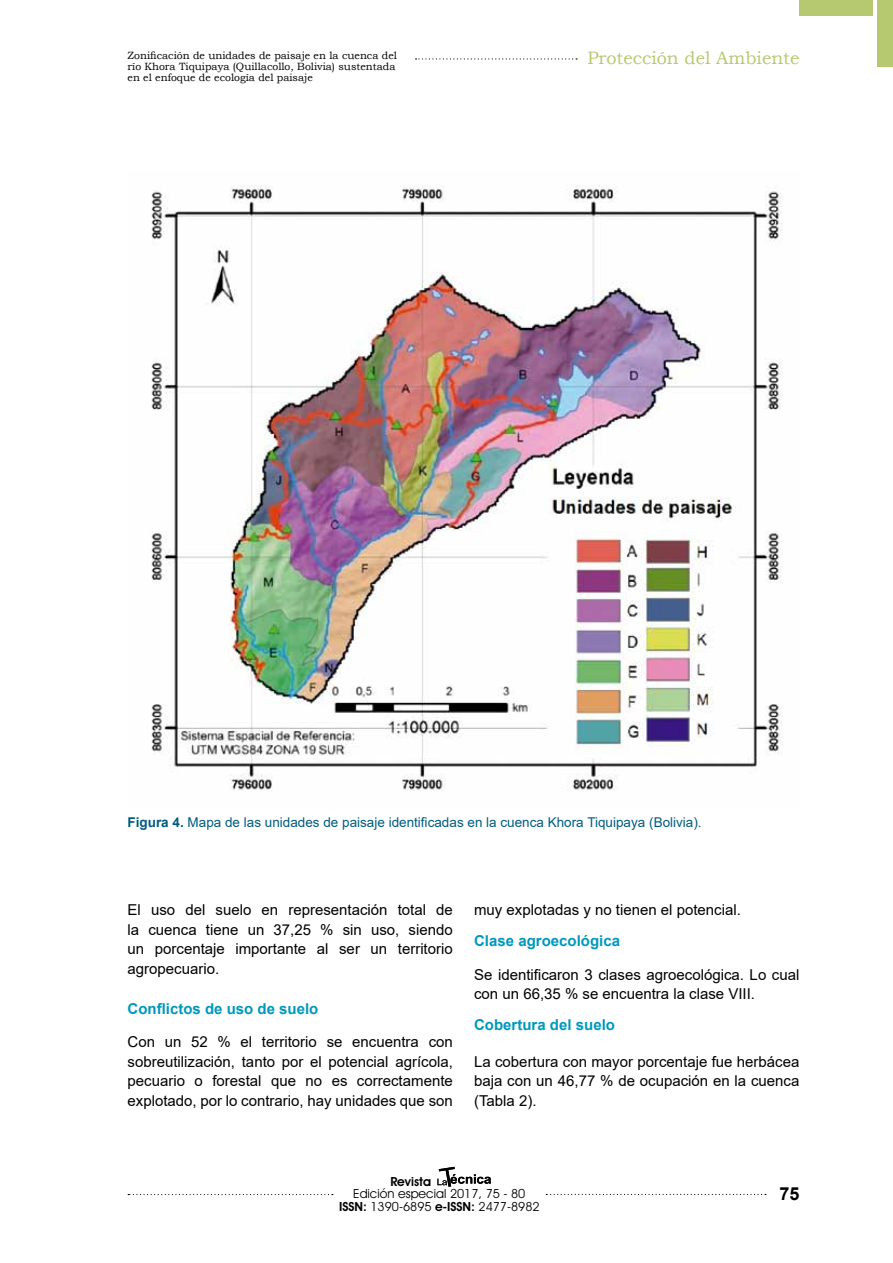
<style>
.page{position:relative;width:893px;height:1263px;background:#fff}
.page>*{position:absolute;margin:0;border:0;box-sizing:border-box;transform-origin:0 0}
.t1{font:18px "Bookman Old Style";color:#b6c970}
.t2{font:700 18px "Arial";color:#000}
.t3{font:15px/19.5px "Arial";color:#000;text-align:justify}
.t4{font:700 15px "Arial";color:#0098bc}
.t5{font:13.5px "Arial";color:#005c7f}
.t6{font:12.6px/12.1px "Avant Garde IT Cby BT";color:#000;text-align:center}
.t7{font:600 12.6px "Avant Garde IT Cby BT";color:#000}
.t8{font:10.5px/11.2px "Bookman Old Style";color:#000}
.s1{font-weight:700}
.s2{font-weight:600}
</style>
<div class="page">
<svg style="left:437px;top:1167px;width:54px;height:20px"></svg>
<svg style="left:128px;top:1194px;width:205px;height:1px"></svg>
<svg style="left:546px;top:1194px;width:220px;height:1px"></svg>
<div style="left:799px;top:0;width:74px;height:16px;background:#b6c970"></div>
<div style="left:877px;top:0;width:16px;height:67px;background:#b6c970"></div>
<svg style="left:416px;top:58px;width:161px;height:2px"></svg>
<img style="left:151px;top:185px;width:632px;height:606px">
<p class="t8" style="left:128px;top:49px;width:271px">Zonificación de unidades de paisaje en la cuenca del río Khora Tiquipaya (Quillacollo, Bolivia) sustentada en el enfoque de ecología del paisaje</p>
<p class="t1" style="left:587px;top:46px;width:214px">Protección del Ambiente</p>
<p class="t5" style="left:128px;top:813px;width:576px"><span class="s1">Figura 4.</span> Mapa de las unidades de paisaje identificadas en la cuenca Khora Tiquipaya (Bolivia).</p>
<p class="t3" style="left:128px;top:900px;width:327px">El uso del suelo en representación total de la cuenca tiene un 37,25 % sin uso, siendo un porcentaje importante al ser un territorio agropecuario.</p>
<p class="t4" style="left:128px;top:998px;width:192px">Conflictos de uso de suelo</p>
<p class="t3" style="left:128px;top:1032px;width:327px">Con un 52 % el territorio se encuentra con sobreutilización, tanto por el potencial agrícola, pecuario o forestal que no es correctamente explotado, por lo contrario, hay unidades que son</p>
<p class="t3" style="left:474px;top:900px;width:268px">muy explotadas y no tienen el potencial.</p>
<p class="t4" style="left:474px;top:930px;width:147px">Clase agroecológica</p>
<p class="t3" style="left:474px;top:964px;width:327px">Se identificaron 3 clases agroecológica. Lo cual con un 66,35 % se encuentra la clase VIII.</p>
<p class="t4" style="left:474px;top:1014px;width:142px">Cobertura del suelo</p>
<p class="t3" style="left:474px;top:1051px;width:327px">La cobertura con mayor porcentaje fue herbácea baja con un 46,77 % de ocupación en la cuenca (Tabla 2).</p>
<p class="t7" style="left:390px;top:1174px;width:42px">Revista</p>
<p class="t6" style="left:339px;top:1188px;width:202px">Edición especial 2017, 75 - 80<br><span class="s2">ISSN:</span> 1390-6895 <span class="s2">e-ISSN:</span> 2477-8982</p>
<p class="t2" style="left:779px;top:1181px;width:22px">75</p>
</div>
